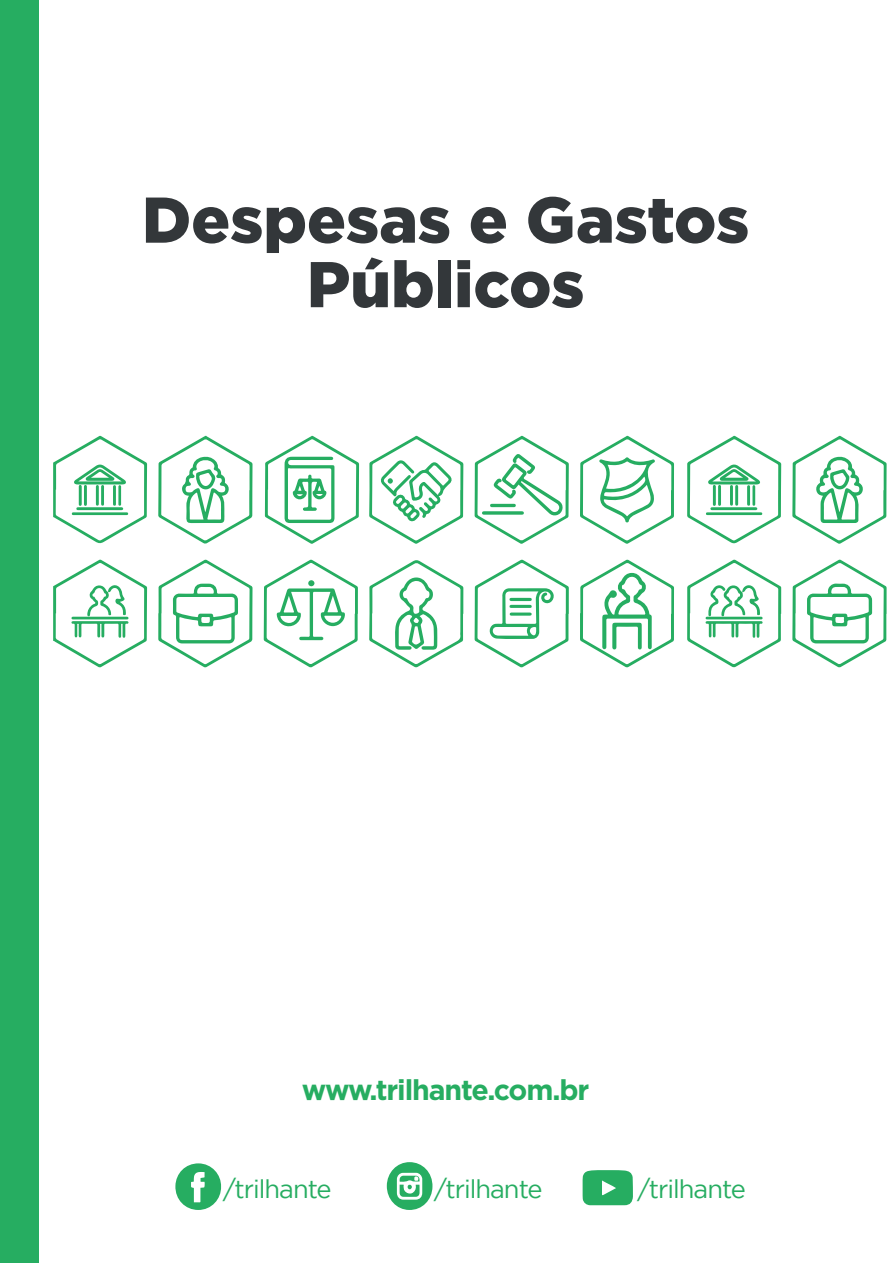
<style>
.page{position:relative;width:893px;height:1263px;background:#fff}
.page>*{position:absolute;margin:0;border:0;box-sizing:border-box;transform-origin:0 0}
.Fim_Ebook{font:900 64.5px/64.5px "Gotham";color:#33373a;text-align:center}
.t1{font:700 28.5px "Gotham";letter-spacing:-.04em;color:#26ad61}
.t2{font:25.5px "Gotham";letter-spacing:-.04em;color:#26ad61}
</style>
<div class="page">
<div style="left:0;top:0;width:39px;height:1263px;background:#26ad61"></div>
<svg style="left:475px;top:436px;width:94px;height:108px"></svg>
<svg style="left:53px;top:559px;width:94px;height:109px"></svg>
<svg style="left:369px;top:436px;width:94px;height:108px"></svg>
<svg style="left:158px;top:559px;width:94px;height:108px"></svg>
<svg style="left:792px;top:559px;width:95px;height:108px"></svg>
<svg style="left:580px;top:559px;width:94px;height:108px"></svg>
<svg style="left:264px;top:559px;width:94px;height:109px"></svg>
<div style="left:308px;top:580px;width:7px;height:6px;background:#26ad61;border-radius:50%"></div>
<svg style="left:369px;top:560px;width:94px;height:107px"></svg>
<svg style="left:687px;top:559px;width:94px;height:108px"></svg>
<svg style="left:580px;top:436px;width:94px;height:108px"></svg>
<svg style="left:158px;top:436px;width:94px;height:108px"></svg>
<svg style="left:792px;top:436px;width:95px;height:108px"></svg>
<svg style="left:53px;top:436px;width:94px;height:108px"></svg>
<svg style="left:265px;top:436px;width:94px;height:108px"></svg>
<svg style="left:687px;top:436px;width:94px;height:108px"></svg>
<svg style="left:475px;top:559px;width:94px;height:109px"></svg>
<svg style="left:175px;top:1163px;width:46px;height:47px"></svg>
<svg style="left:387px;top:1162px;width:46px;height:48px"></svg>
<svg style="left:582px;top:1170px;width:51px;height:35px;background:#3eb672"></svg>
<p class="Fim_Ebook" style="left:142px;top:186px;width:609px">Despesas e Gastos<br>Públicos</p>
<p class="t1" style="left:302px;top:1073px;width:289px">www.trilhante.com.br</p>
<p class="t2" style="left:223px;top:1174px;width:110px">/trilhante</p>
<p class="t2" style="left:434px;top:1174px;width:110px">/trilhante</p>
<p class="t2" style="left:638px;top:1174px;width:110px">/trilhante</p>
</div>
